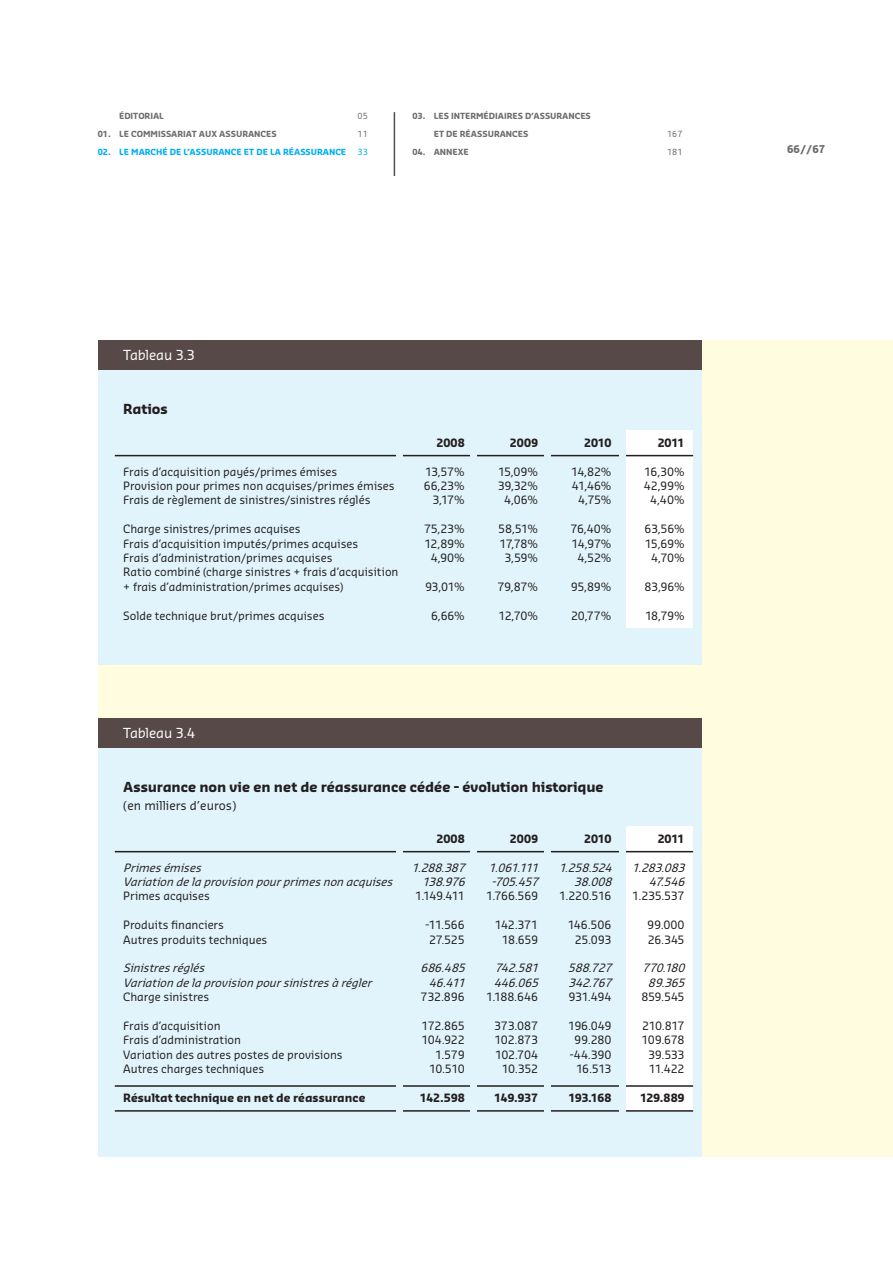
<style>
.page{position:relative;width:893px;height:1263px;background:#fff}
.page>*{position:absolute;margin:0;border:0;box-sizing:border-box;transform-origin:0 0}
.t1{font:700 13.5px "Sansa";letter-spacing:-.01em;color:#231f20}
.t2{font:13.5px "Sansa";letter-spacing:-.015em;color:#fff}
.t3{font:12px "Sansa";color:#231f20}
.t4{font:11.25px/14.4px "Sansa";color:#231f20}
.t5{font:italic 11.25px "Sansa";color:#231f20}
.t6{font:700 11.25px "Sansa";letter-spacing:-.01em;color:#231f20}
.t7{font:700 10.5px "Sansa";color:#6c6d70}
.t8{font:700 8.25px/18px "Sansa";color:#6c6d70}
.t9{font:700 8.25px "Sansa";color:#00aeef}
.t10{font:8.25px "Sansa";color:#6c6d70}
.t11{font:8.25px "Sansa";color:#00aeef}
</style>
<div class="page">
<div style="left:98px;top:340px;width:795px;height:817px;background:#fffce0"></div>
<hr style="left:394px;top:112px;width:1px;height:64px;background:#564947">
<div style="left:98px;top:340px;width:604px;height:324px;background:#e1f4fc"></div>
<div style="left:98px;top:718px;width:604px;height:439px;background:#e1f4fc"></div>
<div style="left:625px;top:430px;width:68px;height:198px;background:#fff"></div>
<div style="left:625px;top:826px;width:68px;height:285px;background:#fff"></div>
<div style="left:98px;top:340px;width:604px;height:30px;background:#564947"></div>
<div style="left:98px;top:718px;width:604px;height:30px;background:#564947"></div>
<hr style="left:115px;top:455px;width:578px;height:1px;background:#231f20">
<hr style="left:115px;top:851px;width:578px;height:1px;background:#231f20">
<hr style="left:115px;top:1085px;width:578px;height:2px;background:#231f20">
<hr style="left:115px;top:1110px;width:578px;height:2px;background:#231f20">
<div style="left:619px;top:430px;width:6px;height:216px;background:#e1f4fc"></div>
<div style="left:619px;top:808px;width:6px;height:324px;background:#e1f4fc"></div>
<div style="left:545px;top:430px;width:6px;height:216px;background:#e1f4fc"></div>
<div style="left:545px;top:808px;width:6px;height:324px;background:#e1f4fc"></div>
<div style="left:470px;top:430px;width:7px;height:216px;background:#e1f4fc"></div>
<div style="left:470px;top:808px;width:7px;height:324px;background:#e1f4fc"></div>
<div style="left:396px;top:430px;width:7px;height:45px;background:#e1f4fc"></div>
<div style="left:396px;top:808px;width:7px;height:324px;background:#e1f4fc"></div>
<p class="t8" style="left:119px;top:107px;width:46px">ÉDITORIAL</p>
<p class="t10" style="left:357px;top:111px;width:12px">05</p>
<p class="t8" style="left:98px;top:125px;width:180px">01. LE COMMISSARIAT AUX ASSURANCES</p>
<p class="t10" style="left:357px;top:129px;width:12px">11</p>
<p class="t9" style="left:98px;top:147px;width:250px">02. LE MARCHÉ DE L’ASSURANCE ET DE LA RÉASSURANCE</p>
<p class="t11" style="left:357px;top:147px;width:12px">33</p>
<p class="t8" style="left:434px;top:107px;width:159px;text-indent:-21px">03. LES INTERMÉDIAIRES D’ASSURANCES<br>ET DE RÉASSURANCES</p>
<p class="t10" style="left:667px;top:129px;width:17px">167</p>
<p class="t8" style="left:412px;top:143px;width:58px">04. ANNEXE</p>
<p class="t10" style="left:667px;top:147px;width:17px">181</p>
<p class="t7" style="left:787px;top:142px;width:40px">66//67</p>
<p class="t2" style="left:123px;top:347px;width:73px">Tableau 3.3</p>
<p class="t1" style="left:123px;top:401px;width:46px">Ratios</p>
<p class="t6" style="left:436px;top:435px;width:30px">2008</p>
<p class="t6" style="left:510px;top:435px;width:30px">2009</p>
<p class="t6" style="left:584px;top:435px;width:29px">2010</p>
<p class="t6" style="left:658px;top:435px;width:28px">2011</p>
<p class="t4" style="left:123px;top:464px;width:216px">Frais d’acquisition payés/primes émises</p>
<p class="t4" style="left:425px;top:464px;width:41px">13,57%</p>
<p class="t4" style="left:498px;top:464px;width:41px">15,09%</p>
<p class="t4" style="left:571px;top:464px;width:42px">14,82%</p>
<p class="t4" style="left:644px;top:464px;width:42px">16,30%</p>
<p class="t4" style="left:123px;top:478px;width:273px">Provision pour primes non acquises/primes émises</p>
<p class="t4" style="left:424px;top:478px;width:42px">66,23%</p>
<p class="t4" style="left:498px;top:478px;width:42px">39,32%</p>
<p class="t4" style="left:572px;top:478px;width:41px">41,46%</p>
<p class="t4" style="left:644px;top:478px;width:42px">42,99%</p>
<p class="t4" style="left:123px;top:493px;width:249px">Frais de règlement de sinistres/sinistres réglés</p>
<p class="t4" style="left:432px;top:493px;width:34px">3,17%</p>
<p class="t4" style="left:504px;top:493px;width:35px">4,06%</p>
<p class="t4" style="left:578px;top:493px;width:35px">4,75%</p>
<p class="t4" style="left:650px;top:493px;width:36px">4,40%</p>
<p class="t4" style="left:123px;top:521px;width:179px">Charge sinistres/primes acquises</p>
<p class="t4" style="left:424px;top:521px;width:42px">75,23%</p>
<p class="t4" style="left:498px;top:521px;width:41px">58,51%</p>
<p class="t4" style="left:570px;top:521px;width:42px">76,40%</p>
<p class="t4" style="left:644px;top:521px;width:42px">63,56%</p>
<p class="t4" style="left:123px;top:536px;width:236px">Frais d’acquisition imputés/primes acquises</p>
<p class="t4" style="left:425px;top:536px;width:42px">12,89%</p>
<p class="t4" style="left:500px;top:536px;width:40px">17,78%</p>
<p class="t4" style="left:572px;top:536px;width:41px">14,97%</p>
<p class="t4" style="left:645px;top:536px;width:41px">15,69%</p>
<p class="t4" style="left:123px;top:550px;width:211px">Frais d’administration/primes acquises</p>
<p class="t4" style="left:431px;top:550px;width:35px">4,90%</p>
<p class="t4" style="left:504px;top:550px;width:35px">3,59%</p>
<p class="t4" style="left:578px;top:550px;width:35px">4,52%</p>
<p class="t4" style="left:651px;top:550px;width:35px">4,70%</p>
<p class="t4" style="left:123px;top:565px;width:277px">Ratio combiné (charge sinistres + frais d’acquisition + frais d’administration/primes acquises)</p>
<p class="t4" style="left:425px;top:579px;width:41px">93,01%</p>
<p class="t4" style="left:498px;top:579px;width:42px">79,87%</p>
<p class="t4" style="left:571px;top:579px;width:42px">95,89%</p>
<p class="t4" style="left:644px;top:579px;width:42px">83,96%</p>
<p class="t4" style="left:123px;top:608px;width:203px">Solde technique brut/primes acquises</p>
<p class="t4" style="left:431px;top:608px;width:35px">6,66%</p>
<p class="t4" style="left:499px;top:608px;width:41px">12,70%</p>
<p class="t4" style="left:571px;top:608px;width:42px">20,77%</p>
<p class="t4" style="left:645px;top:608px;width:41px">18,79%</p>
<p class="t2" style="left:123px;top:725px;width:73px">Tableau 3.4</p>
<p class="t1" style="left:123px;top:779px;width:482px">Assurance non vie en net de réassurance cédée - évolution historique</p>
<p class="t3" style="left:123px;top:798px;width:114px">(en milliers d’euros)</p>
<p class="t6" style="left:436px;top:831px;width:30px">2008</p>
<p class="t6" style="left:510px;top:831px;width:30px">2009</p>
<p class="t6" style="left:584px;top:831px;width:29px">2010</p>
<p class="t6" style="left:658px;top:831px;width:28px">2011</p>
<p class="t5" style="left:123px;top:860px;width:83px">Primesémises</p>
<p class="t5" style="left:411px;top:860px;width:58px">1.288.387</p>
<p class="t5" style="left:489px;top:860px;width:55px">1.061.111</p>
<p class="t5" style="left:559px;top:860px;width:58px">1.258.524</p>
<p class="t5" style="left:632px;top:860px;width:58px">1.283.083</p>
<p class="t5" style="left:123px;top:875px;width:274px">Variationdelaprovisionpourprimesnonacquises</p>
<p class="t5" style="left:422px;top:875px;width:48px">138.976</p>
<p class="t5" style="left:491px;top:875px;width:52px">-705.457</p>
<p class="t5" style="left:574px;top:875px;width:43px">38.008</p>
<p class="t5" style="left:649px;top:875px;width:41px">47.546</p>
<p class="t4" style="left:123px;top:889px;width:88px">Primes acquises</p>
<p class="t4" style="left:415px;top:889px;width:51px">1.149.411</p>
<p class="t4" style="left:486px;top:889px;width:53px">1.766.569</p>
<p class="t4" style="left:559px;top:889px;width:54px">1.220.516</p>
<p class="t4" style="left:632px;top:889px;width:54px">1.235.537</p>
<p class="t4" style="left:123px;top:917px;width:102px">Produits financiers</p>
<p class="t4" style="left:425px;top:917px;width:41px">-11.566</p>
<p class="t4" style="left:495px;top:917px;width:45px">142.371</p>
<p class="t4" style="left:568px;top:917px;width:45px">146.506</p>
<p class="t4" style="left:647px;top:917px;width:39px">99.000</p>
<p class="t4" style="left:123px;top:932px;width:146px">Autres produits techniques</p>
<p class="t4" style="left:429px;top:932px;width:37px">27.525</p>
<p class="t4" style="left:502px;top:932px;width:38px">18.659</p>
<p class="t4" style="left:575px;top:932px;width:38px">25.093</p>
<p class="t4" style="left:648px;top:932px;width:38px">26.345</p>
<p class="t5" style="left:123px;top:961px;width:86px">Sinistresréglés</p>
<p class="t5" style="left:420px;top:961px;width:49px">686.485</p>
<p class="t5" style="left:495px;top:961px;width:48px">742.581</p>
<p class="t5" style="left:568px;top:961px;width:49px">588.727</p>
<p class="t5" style="left:642px;top:961px;width:48px">770.180</p>
<p class="t5" style="left:123px;top:975px;width:253px">Variationdelaprovisionpoursinistresàrégler</p>
<p class="t5" style="left:429px;top:975px;width:41px">46.411</p>
<p class="t5" style="left:494px;top:975px;width:49px">446.065</p>
<p class="t5" style="left:568px;top:975px;width:48px">342.767</p>
<p class="t5" style="left:648px;top:975px;width:42px">89.365</p>
<p class="t4" style="left:123px;top:989px;width:88px">Charge sinistres</p>
<p class="t4" style="left:421px;top:989px;width:46px">732.896</p>
<p class="t4" style="left:486px;top:989px;width:53px">1.188.646</p>
<p class="t4" style="left:568px;top:989px;width:45px">931.494</p>
<p class="t4" style="left:641px;top:989px;width:45px">859.545</p>
<p class="t4" style="left:123px;top:1018px;width:99px">Frais d’acquisition</p>
<p class="t4" style="left:421px;top:1018px;width:45px">172.865</p>
<p class="t4" style="left:494px;top:1018px;width:45px">373.087</p>
<p class="t4" style="left:568px;top:1018px;width:45px">196.049</p>
<p class="t4" style="left:642px;top:1018px;width:44px">210.817</p>
<p class="t4" style="left:123px;top:1033px;width:119px">Frais d’administration</p>
<p class="t4" style="left:421px;top:1033px;width:45px">104.922</p>
<p class="t4" style="left:495px;top:1033px;width:45px">102.873</p>
<p class="t4" style="left:574px;top:1033px;width:39px">99.280</p>
<p class="t4" style="left:641px;top:1033px;width:45px">109.678</p>
<p class="t4" style="left:123px;top:1047px;width:221px">Variation des autres postes de provisions</p>
<p class="t4" style="left:435px;top:1047px;width:31px">1.579</p>
<p class="t4" style="left:495px;top:1047px;width:44px">102.704</p>
<p class="t4" style="left:569px;top:1047px;width:44px">-44.390</p>
<p class="t4" style="left:648px;top:1047px;width:38px">39.533</p>
<p class="t4" style="left:123px;top:1061px;width:143px">Autres charges techniques</p>
<p class="t4" style="left:429px;top:1061px;width:37px">10.510</p>
<p class="t4" style="left:502px;top:1061px;width:38px">10.352</p>
<p class="t4" style="left:576px;top:1061px;width:37px">16.513</p>
<p class="t4" style="left:649px;top:1061px;width:37px">11.422</p>
<p class="t6" style="left:123px;top:1090px;width:244px">Résultat technique en net de réassurance</p>
<p class="t6" style="left:420px;top:1090px;width:46px">142.598</p>
<p class="t6" style="left:494px;top:1090px;width:45px">149.937</p>
<p class="t6" style="left:568px;top:1090px;width:45px">193.168</p>
<p class="t6" style="left:640px;top:1090px;width:46px">129.889</p>
</div>
